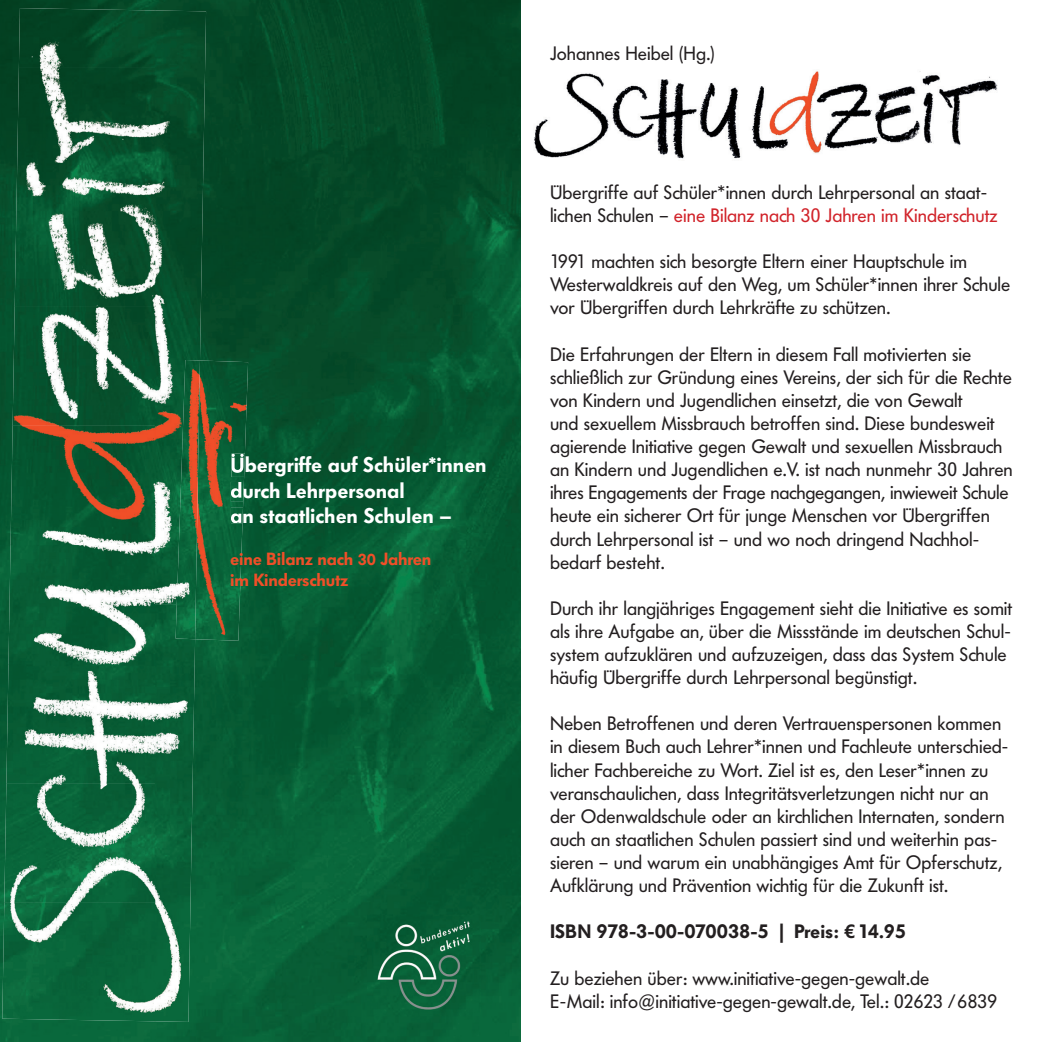
<style>
.page{position:relative;width:1042px;height:1042px;background:#fff}
.page>*{position:absolute;margin:0;border:0;box-sizing:border-box;transform-origin:0 0}
.t1{font:600 21px/25.2px "Futura BQ";color:#fff}
.t2{font:19.25px/23.1px "Futura BQ";color:#231f20}
.t3{font:600 19.25px "Futura BQ";color:#231f20}
.t4{font:600 17.5px/21px "Futura BQ";letter-spacing:-.01em;color:#f04f28}
.s1{font-size:15.75px}
.s2{color:#d1232a}
</style>
<div class="page">
<img style="left:0;top:0;width:521px;height:1042px">
<img style="left:2px;top:902px;width:153px;height:119px">
<img style="left:155px;top:605px;width:40px;height:417px">
<img style="left:4px;top:783px;width:151px;height:120px">
<img style="left:6px;top:664px;width:149px;height:119px">
<img style="left:8px;top:545px;width:147px;height:119px">
<img style="left:155px;top:187px;width:48px;height:418px">
<img style="left:11px;top:425px;width:144px;height:120px">
<img style="left:13px;top:306px;width:142px;height:120px">
<img style="left:15px;top:187px;width:140px;height:119px">
<img style="left:17px;top:68px;width:138px;height:119px">
<img style="left:155px;top:10px;width:51px;height:177px">
<img style="left:19px;top:8px;width:136px;height:60px">
<img style="left:195px;top:360px;width:53px;height:281px">
<img style="left:231px;top:454px;width:14px;height:23px">
<img style="left:231px;top:482px;width:13px;height:20px">
<img style="left:231px;top:507px;width:12px;height:16px">
<img style="left:176px;top:360px;width:24px;height:279px">
<img style="left:367px;top:914px;width:113px;height:100px">
<img style="left:534px;top:71px;width:464px;height:88px">
<p class="t1" style="left:230px;top:453px;width:258px">Übergriffe auf Schüler*innen durch Lehrpersonal<br>an staatlichen Schulen –</p>
<p class="t4" style="left:230px;top:548px;width:203px">eine Bilanz nach <span class="s1">30</span> Jahren im Kinderschutz</p>
<p class="t2" style="left:550px;top:42px;width:166px">Johannes Heibel (Hg.)</p>
<p class="t2" style="left:550px;top:181px;width:449px">Übergriffe auf Schüler*innen durch Lehrpersonal an staat&shy;lichen Schulen – <span class="s2">eine Bilanz nach 30 Jahren im Kinderschutz</span></p>
<p class="t2" style="left:550px;top:250px;width:462px">1991 machten sich besorgte Eltern einer Hauptschule im<br>Westerwaldkreis auf den Weg, um Schüler*innen ihrer Schule vor Übergriffen durch Lehrkräfte zu schützen.</p>
<p class="t2" style="left:550px;top:343px;width:464px">Die Erfahrungen der Eltern in diesem Fall motivierten sie schließlich zur Gründung eines Vereins, der sich für die Rechte von Kindern und Jugendlichen einsetzt, die von Gewalt<br>und sexuellem Missbrauch betroffen sind. Diese bundesweit agierende Initiative gegen Gewalt und sexuellen Missbrauch an Kindern und Jugendlichen e.V. ist nach nunmehr 30 Jahren ihres Engagements der Frage nachgegangen, inwieweit Schule heute ein sicherer Ort für junge Menschen vor Übergriffen durch Lehrpersonal ist – und wo noch dringend Nachhol&shy;bedarf besteht.</p>
<p class="t2" style="left:550px;top:597px;width:464px">Durch ihr langjähriges Engagement sieht die Initiative es somit als ihre Aufgabe an, über die Missstände im deutschen Schul&shy;system aufzuklären und aufzuzeigen, dass das System Schule häufig Übergriffe durch Lehrpersonal begünstigt.</p>
<p class="t2" style="left:550px;top:712px;width:460px">Neben Betroffenen und deren Vertrauenspersonen kommen in diesem Buch auch Lehrer*innen und Fachleute unterschied&shy;licher Fachbereiche zu Wort. Ziel ist es, den Leser*innen zu veranschaulichen, dass Integritätsverletzungen nicht nur an der Odenwaldschule oder an kirchlichen Internaten, sondern auch an staatlichen Schulen passiert sind und weiterhin pas&shy;sieren – und warum ein unabhängiges Amt für Opferschutz, Aufklärung und Prävention wichtig für die Zukunft ist.</p>
<p class="t3" style="left:550px;top:920px;width:358px">ISBN 978-3-00-070038-5 | Preis: 14.95</p>
<p class="t2" style="left:550px;top:966px;width:449px">Zu beziehen über: www.initiative-gegen-gewalt.de<br>E-Mail: info@initiative-gegen-gewalt.de, Tel.: 02623 /6839</p>
</div>
